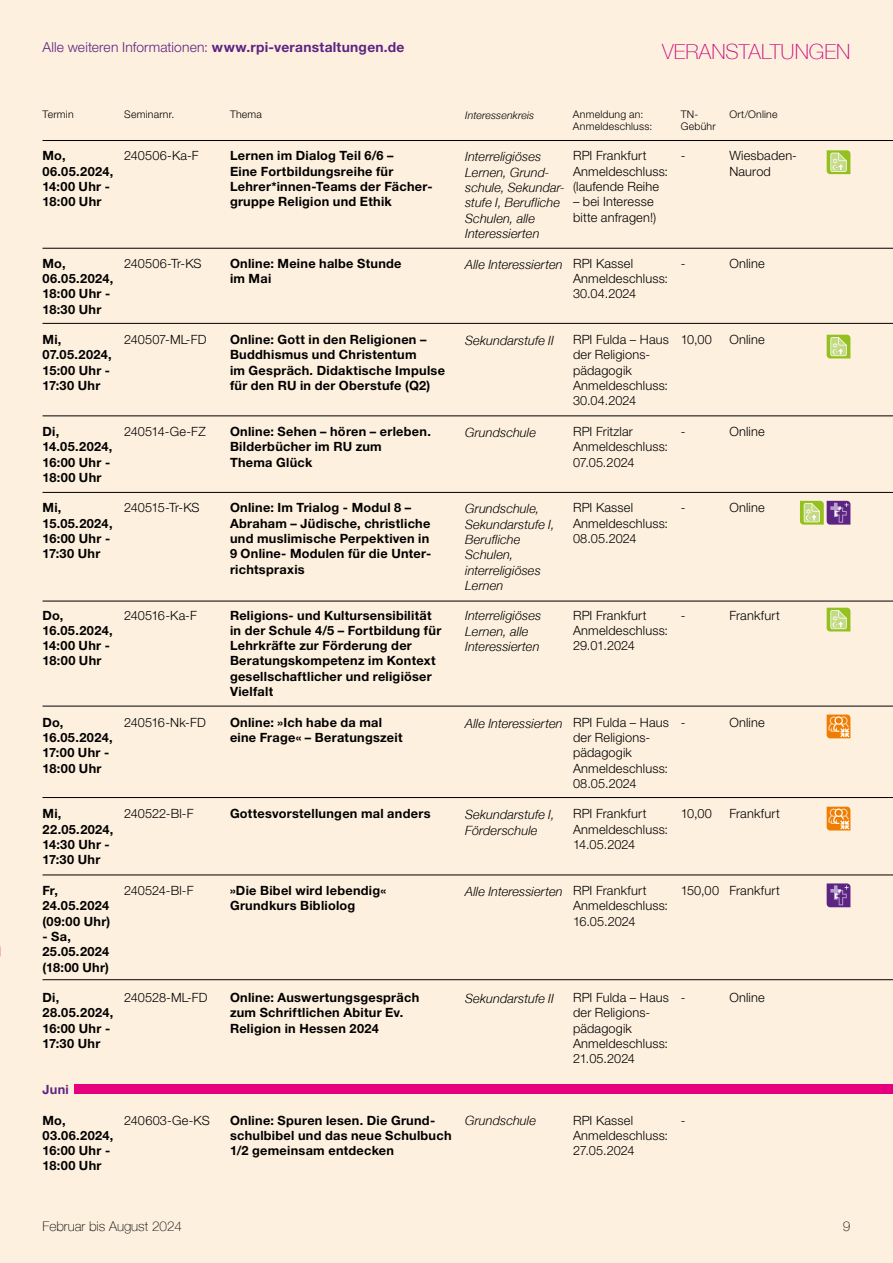
<style>
.page{position:relative;width:893px;height:1263px;background:#fef0de}
.page>*{position:absolute;margin:0;border:0;box-sizing:border-box;transform-origin:0 0}
.t1{font:100 21px "Helvetica Neue LT";color:#c80b7f}
.t2{font:300 13.8px "Helvetica Neue LT Pro";letter-spacing:.01em;color:#5c2483}
.t3{font:100 13.5px "Helvetica Neue LT";color:#000}
.t4{font:700 12.75px/15.3px "Helvetica Neue LT Pro";letter-spacing:.02em;color:#000}
.t5{font:300 12.75px/15.3px "Helvetica Neue LT Pro";letter-spacing:.01em;color:#000}
.t6{font:italic 300 12.75px/15.3px "Helvetica Neue LT";letter-spacing:.01em;color:#000}
.t7{font:300 12.75px "Helvetica Neue LT Pro";letter-spacing:-.045em;color:#000}
.t8{font:300 12.75px "Helvetica Neue LT Pro";letter-spacing:-.02em;color:#000}
.t9{font:700 12.75px "Helvetica Neue LT Pro";color:#5c2483}
.t10{font:300 10.5px/12px "Helvetica Neue LT Pro";letter-spacing:.02em;color:#000}
.t11{font:italic 300 10.5px "Helvetica Neue LT";letter-spacing:.015em;color:#000}
.s1{font-weight:700}
</style>
<div class="page">
<hr style="left:43px;top:140px;width:850px;height:1px;background:#000">
<hr style="left:43px;top:248px;width:850px;height:1px;background:#000">
<hr style="left:43px;top:323px;width:850px;height:1px;background:#000">
<hr style="left:43px;top:416px;width:850px;height:1px;background:#000">
<hr style="left:43px;top:492px;width:850px;height:1px;background:#000">
<hr style="left:43px;top:601px;width:850px;height:1px;background:#000">
<hr style="left:43px;top:706px;width:850px;height:1px;background:#000">
<hr style="left:43px;top:797px;width:850px;height:1px;background:#000">
<hr style="left:43px;top:875px;width:850px;height:1px;background:#000">
<hr style="left:43px;top:979px;width:850px;height:1px;background:#000">
<div style="left:74px;top:1084px;width:819px;height:10px;background:#e6007d"></div>
<svg style="left:827px;top:150px;width:23px;height:24px"></svg>
<svg style="left:827px;top:335px;width:23px;height:23px"></svg>
<svg style="left:827px;top:883px;width:23px;height:24px"></svg>
<svg style="left:827px;top:807px;width:23px;height:23px"></svg>
<svg style="left:827px;top:714px;width:23px;height:24px"></svg>
<svg style="left:800px;top:501px;width:50px;height:24px"></svg>
<svg style="left:827px;top:608px;width:23px;height:23px"></svg>
<p class="t2" style="left:43px;top:39px;width:363px">Alle weiteren Informationen: <span class="s1">www.rpi-veranstaltungen.de</span></p>
<h1 class="t1" style="left:662px;top:40px;width:190px">VERANSTALTUNGEN</h1>
<p class="t10" style="left:43px;top:109px;width:33px">Termin</p>
<p class="t10" style="left:124px;top:109px;width:52px">Seminarnr.</p>
<p class="t10" style="left:230px;top:109px;width:34px">Thema</p>
<p class="t10" style="left:729px;top:109px;width:50px">Ort/Online</p>
<p class="t11" style="left:465px;top:109px;width:71px">Interessenkreis</p>
<p class="t10" style="left:573px;top:109px;width:81px">Anmeldung an:<br>Anmeldeschluss:</p>
<p class="t10" style="left:681px;top:109px;width:36px">TN-<br>Gebühr</p>
<p class="t4" style="left:43px;top:148px;width:72px">Mo,<br>06.05.2024,<br>14:00 Uhr -<br>18:00 Uhr</p>
<p class="t5" style="left:124px;top:148px;width:76px">240506-Ka-F</p>
<p class="t4" style="left:43px;top:255px;width:72px">Mo,<br>06.05.2024,<br>18:00 Uhr -<br>18:30 Uhr</p>
<p class="t4" style="left:43px;top:332px;width:71px">Mi,<br>07.05.2024,<br>15:00 Uhr -<br>17:30 Uhr</p>
<p class="t4" style="left:43px;top:423px;width:71px">Di,<br>14.05.2024,<br>16:00 Uhr -<br>18:00 Uhr</p>
<p class="t4" style="left:43px;top:500px;width:72px">Mi,<br>15.05.2024,<br>16:00 Uhr -<br>17:30 Uhr</p>
<p class="t5" style="left:124px;top:255px;width:79px">240506-Tr-KS</p>
<p class="t5" style="left:124px;top:332px;width:84px">240507-ML-FD</p>
<p class="t5" style="left:124px;top:423px;width:83px">240514-Ge-FZ</p>
<p class="t7" style="left:124px;top:500px;width:77px">240515-Tr-KS</p>
<p class="t4" style="left:43px;top:607px;width:72px">Do,<br>16.05.2024,<br>14:00 Uhr -<br>18:00 Uhr</p>
<p class="t8" style="left:124px;top:607px;width:74px">240516-Ka-F</p>
<p class="t4" style="left:43px;top:714px;width:72px">Do,<br>16.05.2024,<br>17:00 Uhr -<br>18:00 Uhr</p>
<p class="t4" style="left:43px;top:806px;width:72px">Mi,<br>22.05.2024,<br>14:30 Uhr -<br>17:30 Uhr</p>
<p class="t4" style="left:43px;top:882px;width:69px">Fr,<br>24.05.2024 (09:00 Uhr)</p>
<p class="t4" style="left:43px;top:928px;width:68px">- Sa,<br>25.05.2024 (18:00 Uhr)</p>
<p class="t4" style="left:43px;top:989px;width:72px">Di,<br>28.05.2024,<br>16:00 Uhr -<br>17:30 Uhr</p>
<p class="t9" style="left:43px;top:1081px;width:28px">Juni</p>
<p class="t4" style="left:43px;top:1112px;width:72px">Mo,<br>03.06.2024,<br>16:00 Uhr -<br>18:00 Uhr</p>
<p class="t5" style="left:124px;top:714px;width:83px">240516-Nk-FD</p>
<p class="t5" style="left:124px;top:806px;width:71px">240522-Bl-F</p>
<p class="t5" style="left:124px;top:882px;width:71px">240524-Bl-F</p>
<p class="t5" style="left:124px;top:990px;width:85px">240528-ML-FD</p>
<p class="t5" style="left:124px;top:1112px;width:87px">240603-Ge-KS</p>
<p class="t4" style="left:230px;top:148px;width:204px">Lernen im Dialog Teil 6/6 –<br>Eine Fortbildungsreihe für<br>Lehrer*innen-Teams der Fächer&shy;gruppe Religion und Ethik</p>
<p class="t4" style="left:230px;top:255px;width:173px">Online: Meine halbe Stunde im Mai</p>
<p class="t4" style="left:230px;top:332px;width:216px">Online: Gott in den Religionen –<br>Buddhismus und Christentum<br>im Gespräch. Didaktische Impulse für den RU in der Oberstufe (Q2)</p>
<p class="t4" style="left:230px;top:423px;width:202px">Online: Sehen – hören – erleben.<br>Bilderbücher im RU zum<br>Thema Glück</p>
<p class="t4" style="left:230px;top:500px;width:203px">Online: Im Trialog - Modul 8 –<br>Abraham – Jüdische, christliche und muslimische Perpektiven in<br>9 Online- Modulen für die Unter&shy;richtspraxis</p>
<p class="t4" style="left:230px;top:607px;width:213px">Religions- und Kultursensibilität in der Schule 4/5 – Fortbildung für<br>Lehrkräfte zur Förderung der<br>Beratungskompetenz im Kontext gesellschaftlicher und religiöser<br>Vielfalt</p>
<p class="t4" style="left:230px;top:714px;width:174px">Online: »Ich habe da mal eine Frage« – Beratungszeit</p>
<p class="t4" style="left:230px;top:806px;width:202px">Gottesvorstellungen mal anders</p>
<p class="t4" style="left:230px;top:882px;width:158px">»Die Bibel wird lebendig«<br>Grundkurs Bibliolog</p>
<p class="t6" style="left:465px;top:149px;width:101px">Interreligiöses<br>Lernen, Grund&shy;schule, Sekundar&shy;stufe I, Berufliche<br>Schulen, alle<br>Interessierten</p>
<p class="t6" style="left:465px;top:256px;width:99px">Alle Interessierten</p>
<p class="t6" style="left:465px;top:333px;width:90px">Sekundarstufe II</p>
<p class="t6" style="left:465px;top:424px;width:72px">Grundschule</p>
<p class="t6" style="left:465px;top:501px;width:91px">Grundschule,<br>Sekundarstufe I,<br>Berufliche<br>Schulen, interreligiöses<br>Lernen</p>
<p class="t6" style="left:465px;top:608px;width:77px">Interreligiöses<br>Lernen, alle<br>Interessierten</p>
<p class="t5" style="left:573px;top:148px;width:97px">RPI Frankfurt<br>Anmeldeschluss: (laufende Reihe</p>
<p class="t5" style="left:573px;top:194px;width:85px">– bei Interesse bitte anfragen!)</p>
<p class="t5" style="left:573px;top:255px;width:97px">RPI Kassel<br>Anmeldeschluss:<br>30.04.2024</p>
<p class="t5" style="left:573px;top:332px;width:97px">RPI Fulda – Haus der Religions&shy;pädagogik<br>Anmeldeschluss:<br>30.04.2024</p>
<p class="t5" style="left:573px;top:423px;width:97px">RPI Fritzlar<br>Anmeldeschluss:<br>07.05.2024</p>
<p class="t5" style="left:573px;top:500px;width:97px">RPI Kassel<br>Anmeldeschluss:<br>08.05.2024</p>
<p class="t5" style="left:573px;top:607px;width:97px">RPI Frankfurt<br>Anmeldeschluss:<br>29.01.2024</p>
<p class="t5" style="left:681px;top:148px;width:6px">-</p>
<p class="t5" style="left:681px;top:255px;width:6px">-</p>
<p class="t5" style="left:681px;top:332px;width:33px">10,00</p>
<p class="t5" style="left:681px;top:423px;width:6px">-</p>
<p class="t5" style="left:681px;top:500px;width:6px">-</p>
<p class="t5" style="left:681px;top:607px;width:6px">-</p>
<p class="t5" style="left:729px;top:148px;width:69px">Wiesbaden-<br>Naurod</p>
<p class="t5" style="left:729px;top:255px;width:37px">Online</p>
<p class="t5" style="left:729px;top:332px;width:37px">Online</p>
<p class="t5" style="left:729px;top:423px;width:37px">Online</p>
<p class="t5" style="left:729px;top:500px;width:37px">Online</p>
<p class="t5" style="left:729px;top:607px;width:52px">Frankfurt</p>
<p class="t6" style="left:465px;top:715px;width:99px">Alle Interessierten</p>
<p class="t6" style="left:465px;top:807px;width:91px">Sekundarstufe I,<br>Förderschule</p>
<p class="t6" style="left:465px;top:883px;width:99px">Alle Interessierten</p>
<p class="t5" style="left:573px;top:714px;width:97px">RPI Fulda – Haus der Religions&shy;pädagogik<br>Anmeldeschluss:<br>08.05.2024</p>
<p class="t5" style="left:573px;top:806px;width:97px">RPI Frankfurt<br>Anmeldeschluss:<br>14.05.2024</p>
<p class="t5" style="left:573px;top:882px;width:97px">RPI Frankfurt<br>Anmeldeschluss:<br>16.05.2024</p>
<p class="t5" style="left:681px;top:714px;width:6px">-</p>
<p class="t5" style="left:729px;top:714px;width:37px">Online</p>
<p class="t5" style="left:681px;top:806px;width:33px">10,00</p>
<p class="t5" style="left:729px;top:806px;width:52px">Frankfurt</p>
<p class="t5" style="left:681px;top:882px;width:40px">150,00</p>
<p class="t5" style="left:729px;top:882px;width:52px">Frankfurt</p>
<p class="t4" style="left:230px;top:989px;width:191px">Online: Auswertungsgespräch zum Schriftlichen Abitur Ev.<br>Religion in Hessen 2024</p>
<p class="t6" style="left:465px;top:991px;width:90px">Sekundarstufe II</p>
<p class="t5" style="left:573px;top:990px;width:97px">RPI Fulda – Haus der Religions&shy;pädagogik<br>Anmeldeschluss:<br>21.05.2024</p>
<p class="t5" style="left:681px;top:990px;width:6px">-</p>
<p class="t4" style="left:230px;top:1112px;width:223px">Online: Spuren lesen. Die Grund&shy;schulbibel und das neue Schulbuch<br>1/2 gemeinsam entdecken</p>
<p class="t6" style="left:465px;top:1113px;width:72px">Grundschule</p>
<p class="t5" style="left:573px;top:1112px;width:97px">RPI Kassel<br>Anmeldeschluss:<br>27.05.2024</p>
<p class="t5" style="left:681px;top:1112px;width:6px">-</p>
<p class="t5" style="left:729px;top:990px;width:37px">Online</p>
<p class="t3" style="left:43px;top:1218px;width:141px">Februar bis August 2024</p>
<p class="t3" style="left:843px;top:1218px;width:9px">9</p>
</div>
